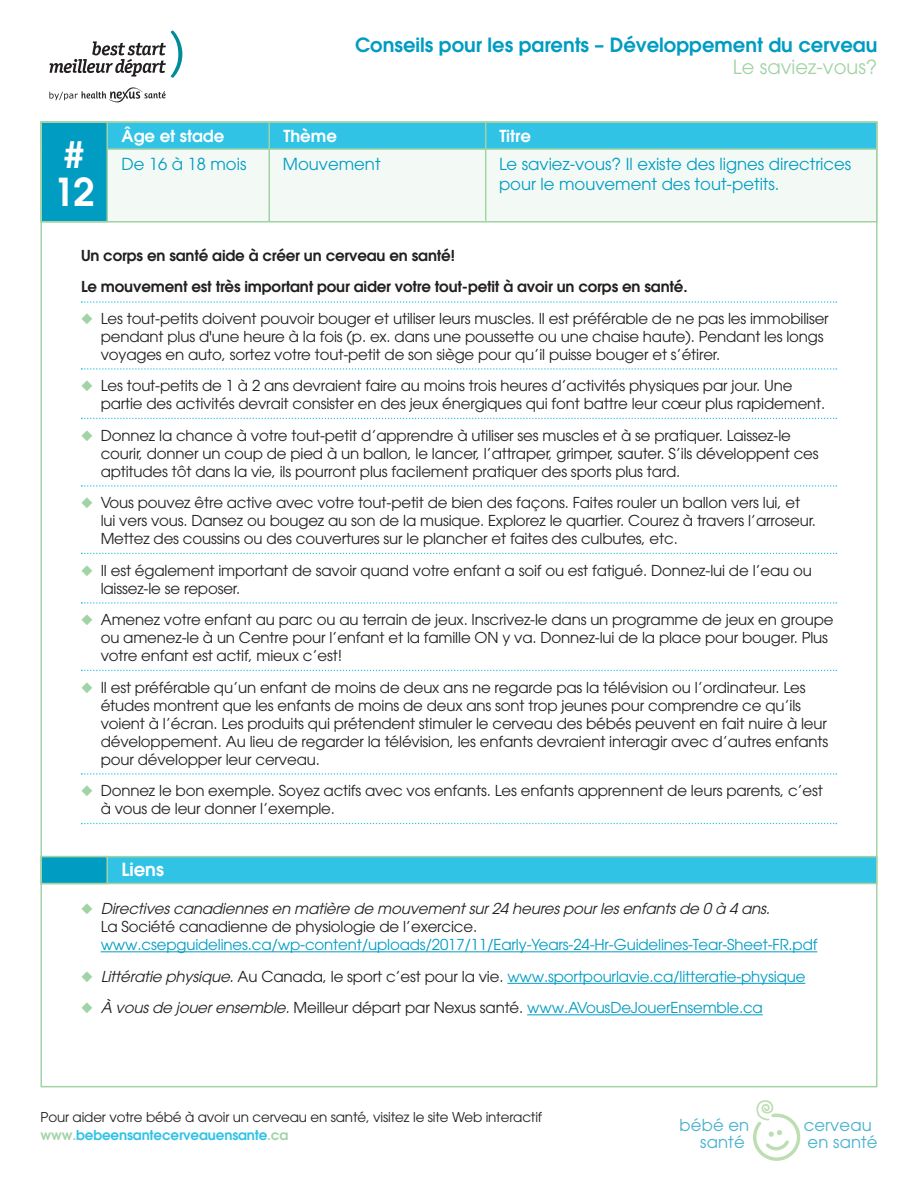
<style>
.page{position:relative;width:918px;height:1188px;background:#fff}
.page>*{position:absolute;margin:0;border:0;box-sizing:border-box;transform-origin:0 0}
.t1{font:600 38.25px/38.2px "Avant Garde";color:#fff}
.t2{font:600 19.5px "Avant Garde";color:#009cc2}
.t3{font:19.5px "Avant Garde";color:#a1d3a5}
.t4{font:600 18px "Avant Garde";color:#fff}
.t5{font:16.5px/19.5px "Avant Garde";color:#009cc2}
.t6{font:16.5px/17.9px "Avant Garde";letter-spacing:.005em;color:#4db3cf;text-align:right}
.t7{font:600 16.5px "Avant Garde";color:#fff}
.t8{font:15px/18px "Avant Garde";letter-spacing:-.01em;color:#231f20}
.t9{font:15px "Avant Garde";letter-spacing:-.01em;color:#009cc2}
.t10{font:italic 15px/18px "Avant Garde";letter-spacing:-.01em;color:#231f20}
.t11{font:600 15px/31.5px "Avant Garde";letter-spacing:-.01em;color:#231f20}
.t12{font:13.5px/18px "Avant Garde";letter-spacing:-.01em;color:#231f20}
.s1{color:#a1d3a5}
.s2{font-style:normal}
.s3{font-style:italic;color:#231f20}
.s4{color:#231f20}
.s5{font-style:italic}
.s6{color:#009cc2}
.s7{font-weight:600;color:#a1d3a5}
.s8{font-weight:600;color:#31c3e6}
</style>
<div class="page">
<div style="left:42px;top:123px;width:834px;height:98px;background:#f3faf5"></div>
<div style="left:41px;top:122px;width:836px;height:101px;border:2px solid #a1d3a5"></div>
<img style="left:40px;top:669px;width:390px;height:419px">
<div style="left:42px;top:123px;width:834px;height:25px;background:#31c3e6"></div>
<div style="left:40px;top:122px;width:838px;height:28px;border:2px solid #a1d3a5"></div>
<div style="left:42px;top:123px;width:64px;height:98px;background:#009cc2"></div>
<div style="left:40px;top:122px;width:68px;height:100px;border:2px solid #a1d3a5"></div>
<svg style="left:81px;top:301px;width:756px;height:2px"></svg>
<svg style="left:81px;top:368px;width:756px;height:2px"></svg>
<svg style="left:81px;top:418px;width:756px;height:1px"></svg>
<svg style="left:81px;top:485px;width:756px;height:2px"></svg>
<svg style="left:81px;top:553px;width:756px;height:1px"></svg>
<svg style="left:81px;top:602px;width:756px;height:2px"></svg>
<svg style="left:81px;top:670px;width:756px;height:1px"></svg>
<svg style="left:81px;top:773px;width:756px;height:2px"></svg>
<svg style="left:81px;top:823px;width:756px;height:1px"></svg>
<hr style="left:268px;top:121px;width:2px;height:100px;background:#a1d3a5">
<hr style="left:485px;top:121px;width:1px;height:100px;background:#a1d3a5">
<hr style="left:101px;top:951px;width:716px;height:1px;background:#009cc2">
<hr style="left:507px;top:983px;width:298px;height:1px;background:#009cc2">
<hr style="left:527px;top:1014px;width:236px;height:1px;background:#009cc2">
<div style="left:42px;top:857px;width:834px;height:26px;background:#31c3e6"></div>
<div style="left:40px;top:856px;width:838px;height:28px;border:2px solid #a1d3a5"></div>
<div style="left:42px;top:857px;width:64px;height:26px;background:#009cc2"></div>
<div style="left:40px;top:856px;width:68px;height:28px;border:2px solid #a1d3a5"></div>
<svg style="left:753px;top:1100px;width:48px;height:61px"></svg>
<svg style="left:50px;top:31px;width:132px;height:47px"></svg>
<svg style="left:49px;top:87px;width:117px;height:15px"></svg>
<h1 class="t1" style="left:54px;top:138px;width:42px">#<br>12</h1>
<h2 class="t2" style="left:355px;top:37px;width:524px">Conseils pour les parents – Développement du cerveau</h2>
<h2 class="t3" style="left:733px;top:60px;width:146px">Le saviez-vous?</h2>
<p class="t7" style="left:122px;top:130px;width:104px">Âge et stade</p>
<p class="t7" style="left:283px;top:130px;width:55px">Thème</p>
<p class="t7" style="left:499px;top:130px;width:33px">Titre</p>
<p class="t5" style="left:122px;top:156px;width:126px">De 16 à 18 mois</p>
<p class="t5" style="left:283px;top:156px;width:99px">Mouvement</p>
<p class="t5" style="left:499px;top:156px;width:354px">Le saviez-vous? Il existe des lignes directrices pour le mouvement des tout-petits.</p>
<p class="t11" style="left:81px;top:241px;width:608px">Un corps en santé aide à créer un cerveau en santé!<br>Le mouvement est très important pour aider votre tout-petit à avoir un corps en santé.</p>
<p class="t8" style="left:101px;top:311px;width:730px;text-indent:-20px"><span class="s1">◆</span> Les tout-petits doivent pouvoir bouger et utiliser leurs muscles. Il est préférable de ne pas les immobiliser pendant plus d'une heure à la fois (p. ex. dans une poussette ou une chaise haute). Pendant les longs voyages en auto, sortez votre tout-petit de son siège pour qu’il puisse bouger et s’étirer.</p>
<p class="t8" style="left:101px;top:378px;width:726px;text-indent:-20px"><span class="s1">◆</span> Les tout-petits de 1 à 2 ans devraient faire au moins trois heures d’activités physiques par jour. Une partie des activités devrait consister en des jeux énergiques qui font battre leur cœur plus rapidement.</p>
<p class="t8" style="left:101px;top:428px;width:720px;text-indent:-20px"><span class="s1">◆</span> Donnez la chance à votre tout-petit d’apprendre à utiliser ses muscles et à se pratiquer. Laissez-le courir, donner un coup de pied à un ballon, le lancer, l’attraper, grimper, sauter. S’ils développent ces aptitudes tôt dans la vie, ils pourront plus facilement pratiquer des sports plus tard.</p>
<p class="t8" style="left:101px;top:495px;width:717px;text-indent:-20px"><span class="s1">◆</span> Vous pouvez être active avec votre tout-petit de bien des façons. Faites rouler un ballon vers lui, et lui vers vous. Dansez ou bougez au son de la musique. Explorez le quartier. Courez à travers l’arroseur.<br>Mettez des coussins ou des couvertures sur le plancher et faites des culbutes, etc.</p>
<p class="t8" style="left:101px;top:563px;width:713px;text-indent:-20px"><span class="s1">◆</span> Il est également important de savoir quand votre enfant a soif ou est fatigué. Donnez-lui de l’eau ou laissez-le se reposer.</p>
<p class="t8" style="left:101px;top:612px;width:734px;text-indent:-20px"><span class="s1">◆</span> Amenez votre enfant au parc ou au terrain de jeux. Inscrivez-le dans un programme de jeux en groupe ou amenez-le à un Centre pour l’enfant et la famille ON y va. Donnez-lui de la place pour bouger. Plus votre enfant est actif, mieux c’est!</p>
<p class="t8" style="left:101px;top:680px;width:729px;text-indent:-20px"><span class="s1">◆</span> Il est préférable qu’un enfant de moins de deux ans ne regarde pas la télévision ou l’ordinateur. Les études montrent que les enfants de moins de deux ans sont trop jeunes pour comprendre ce qu’ils voient à l’écran. Les produits qui prétendent stimuler le cerveau des bébés peuvent en fait nuire à leur développement. Au lieu de regarder la télévision, les enfants devraient interagir avec d’autres enfants pour développer leur cerveau.</p>
<p class="t8" style="left:101px;top:783px;width:724px;text-indent:-20px"><span class="s1">◆</span> Donnez le bon exemple. Soyez actifs avec vos enfants. Les enfants apprennent de leurs parents, c’est à vous de leur donner l’exemple.</p>
<p class="t4" style="left:122px;top:863px;width:44px">Liens</p>
<p class="t10" style="left:101px;top:901px;width:674px;text-indent:-20px"><span class="s1">◆</span> Directivescanadiennesen matière de mouvement sur24 heurespourlesenfantsde 0 à 4 ans.<br><span class="s2">La Société canadienne de physiologie de l’exercice.</span></p>
<p class="t9" style="left:101px;top:939px;width:718px">www.csepguidelines.ca/wp-content/uploads/2017/11/Early-Years-24-Hr-Guidelines-Tear-Sheet-FR.pdf</p>
<p class="t9" style="left:81px;top:971px;width:726px"><span class="s1">◆</span> <span class="s3">Littératie physique.</span><span class="s4">Au Canada, le sport c’est pour la vie.</span> www.sportpourlavie.ca/litteratie-physique</p>
<p class="t8" style="left:81px;top:1000px;width:683px"><span class="s1">◆</span> <span class="s5">À vousde jouerensemble.</span>Meilleur départ par Nexus santé. <span class="s6">www.AVousDeJouerEnsemble.ca</span></p>
<p class="t12" style="left:41px;top:1110px;width:503px">Pour aider votre bébé à avoir un cerveau en santé, visitez le site Web interactif <span class="s7">www.</span><span class="s8">bebeensantecerveauensante</span><span class="s7">.ca</span></p>
<p class="t6" style="left:680px;top:1116px;width:71px">bébé en santé</p>
<p class="t6" style="left:804px;top:1116px;width:75px;text-align:left">cerveau en santé</p>
</div>
